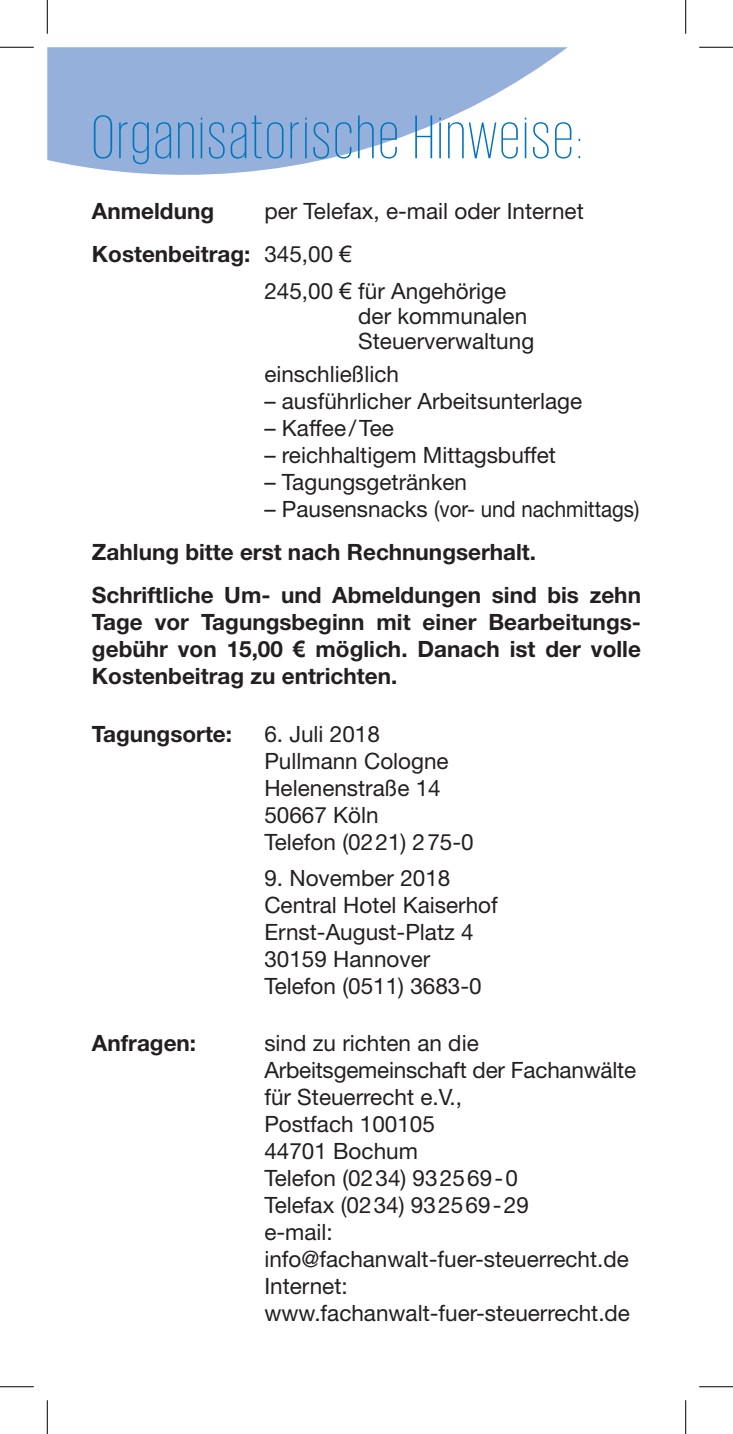
<style>
.page{position:relative;width:733px;height:1434px;background:#fff}
.page>*{position:absolute;margin:0;border:0;box-sizing:border-box;transform-origin:0 0}
.t1{font:200 63px "Giorgio Sans";letter-spacing:.05em;color:#0073bc}
.t2{font:22.5px/27px "Helvetica Neue";color:#231f20}
.t3{font:700 22.5px/27px "Helvetica Neue";color:#231f20}
.s1{font-weight:700}
.s2{font-family:"Arial"}
</style>
<div class="page">
<svg style="left:47px;top:47px;width:520px;height:128px;fill:#94b0db"></svg>
<hr style="left:0;top:47px;width:34px;height:1px;background:#000">
<hr style="left:699px;top:47px;width:33px;height:1px;background:#000">
<hr style="left:0;top:1386px;width:34px;height:1px;background:#000">
<hr style="left:699px;top:1386px;width:33px;height:1px;background:#000">
<hr style="left:47px;top:0;width:1px;height:34px;background:#000">
<hr style="left:47px;top:1400px;width:1px;height:34px;background:#000">
<hr style="left:685px;top:0;width:1px;height:34px;background:#000">
<hr style="left:685px;top:1400px;width:1px;height:34px;background:#000">
<h1 class="t1" style="left:92px;top:107px;width:491px">Organisatorische Hinweise:</h1>
<p class="t3" style="left:92px;top:197px;width:124px">Anmeldung</p>
<p class="t2" style="left:92px;top:189px;width:493px;line-height:43px;text-indent:172px">per Telefax, e-mail oder Internet<br><span class="s1">Kostenbeitrag:</span> 345,00 <span class="s2">€</span></p>
<p class="t2" style="left:358px;top:279px;width:177px;line-height:24.8px;text-indent:-94px">245,00 <span class="s2">€</span> für Angehörige der kommunalen<br>Steuerverwaltung</p>
<p class="t2" style="left:264px;top:361px;width:136px">einschließlich</p>
<p class="t2" style="left:264px;top:388px;width:319px">– ausführlicher Arbeitsunterlage</p>
<p class="t2" style="left:264px;top:415px;width:131px">– Kaffee / Tee</p>
<p class="t2" style="left:264px;top:442px;width:293px">– reichhaltigem Mittagsbuffet</p>
<p class="t2" style="left:264px;top:469px;width:204px">– Tagungsgetränken</p>
<p class="t2" style="left:264px;top:496px;width:376px">– Pausensnacks (vor- und nachmittags)</p>
<p class="t3" style="left:92px;top:530px;width:550px;line-height:43px">Zahlung bitte erst nach Rechnungserhalt.<br>Schriftliche Um- und Abmeldungen sind bis zehn</p>
<p class="t3" style="left:92px;top:608px;width:550px;text-align:justify">Tage vor Tagungsbeginn mit einer Bearbeitungs&shy;gebühr von 15,00 <span class="s2">€</span> möglich. Danach ist der volle Kostenbeitrag zu entrichten.</p>
<p class="t3" style="left:92px;top:720px;width:142px">Tagungsorte:</p>
<p class="t2" style="left:264px;top:720px;width:211px">6. Juli 2018<br>Pullmann Cologne<br>Helenenstraße 14<br>50667 Köln<br>Telefon (0221) 275-0</p>
<p class="t2" style="left:264px;top:864px;width:235px">9. November 2018<br>Central Hotel Kaiserhof<br>Ernst-August-Platz 4<br>30159 Hannover<br>Telefon (0511) 3683-0</p>
<p class="t3" style="left:92px;top:1029px;width:106px">Anfragen:</p>
<p class="t2" style="left:264px;top:1030px;width:373px">sind zu richten an die<br>Arbeitsgemeinschaft der Fachanwälte für Steuerrecht e.V.,<br>Postfach 100105<br>44701 Bochum<br>Telefon (0234) 932569-0<br>Telefax (0234) 932569-29<br>e-mail: info@fachanwalt-fuer-steuerrecht.de<br>Internet: www.fachanwalt-fuer-steuerrecht.de</p>
</div>
